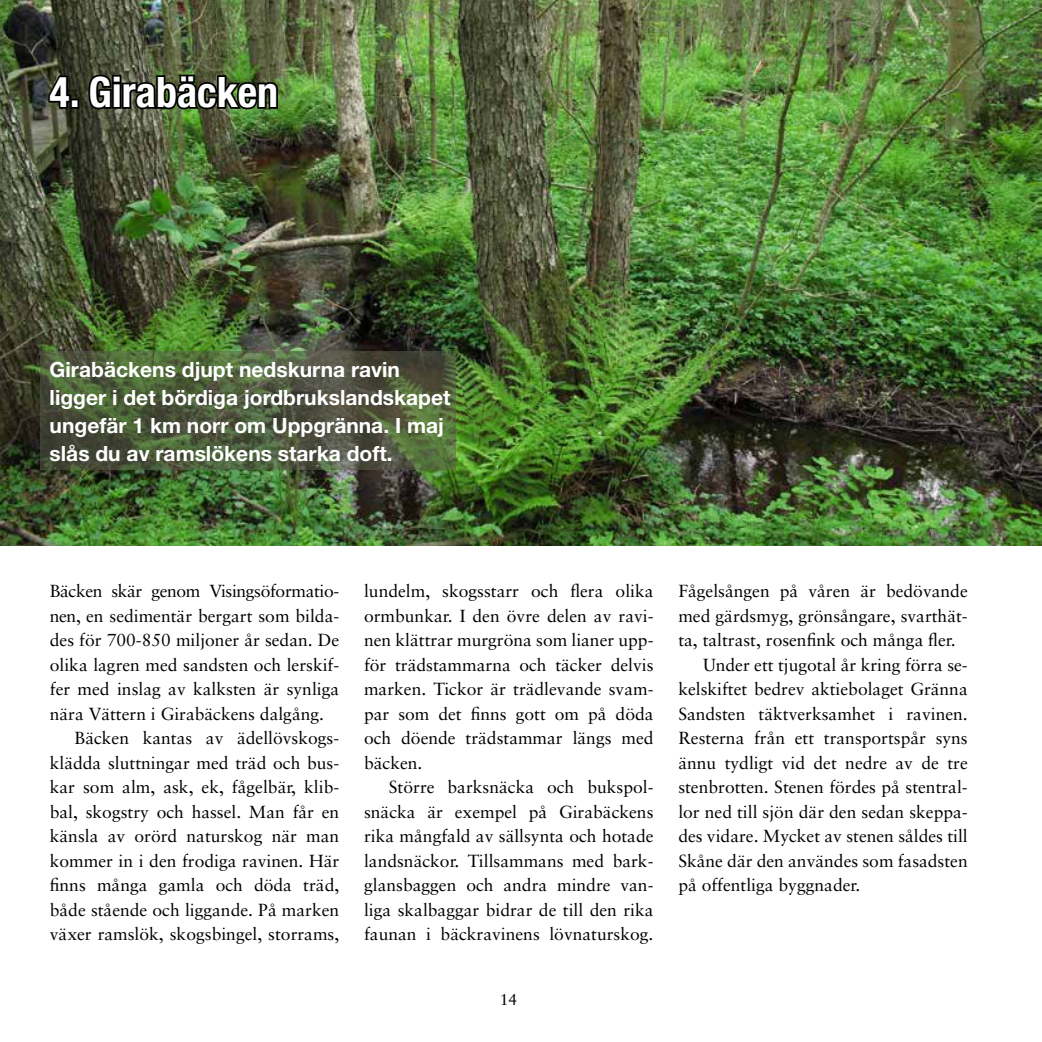
<style>
.page{position:relative;width:1042px;height:1042px;background:#fff}
.page>*{position:absolute;margin:0;border:0;box-sizing:border-box;transform-origin:0 0}
.t1{font:700 condensed 42px "Helvetica Neue";color:#fff}
.t2{font:700 21px/28px "Helvetica Neue";color:#fff}
.t3{font:17.5px/24.5px "Sabon";color:#000;text-align:justify}
.t4{font:17.5px "Sabon";letter-spacing:-.02em;color:#000}
.t5{font:15.75px "Sabon";color:#000}
</style>
<div class="page">
<img style="left:0;top:0;width:1042px;height:546px">
<svg style="left:41px;top:352px;width:415px;height:118px;background:#4e5a3d"></svg>
<hr style="left:1041px;top:0;width:1px;height:313px;background:#e6e2b3">
<svg style="left:47px;top:70px;width:26px;height:41px"></svg>
<div style="left:70px;top:99px;width:9px;height:10px;border:4px solid #000"></div>
<img style="left:87px;top:72px;width:193px;height:39px">
<h1 class="t1" style="left:50px;top:67px;width:230px">4. Girabäcken</h1>
<p class="t2" style="left:50px;top:355px;width:402px">Girabäckens djupt nedskurna ravin ligger i det bördiga jordbrukslandskapet ungefär 1 km norr om Uppgränna. I maj slås du av ramslökens starka doft.</p>
<p class="t4" style="left:50px;top:581px;width:291px">Bäcken skär genom Visingsöformatio-</p>
<p class="t3" style="left:50px;top:603px;width:291px">nen, en sedimentär bergart som bilda-</p>
<p class="t3" style="left:50px;top:628px;width:291px">des för 700-850 miljoner år sedan. De</p>
<p class="t3" style="left:50px;top:652px;width:291px">olika lagren med sandsten och lerskif-</p>
<p class="t3" style="left:50px;top:677px;width:291px">fer med inslag av kalksten är synliga</p>
<p class="t3" style="left:50px;top:701px;width:276px">nära Vättern i Girabäckens dalgång.</p>
<p class="t3" style="left:75px;top:726px;width:266px">Bäcken kantas av ädellövskogs-</p>
<p class="t3" style="left:50px;top:750px;width:291px">klädda sluttningar med träd och bus-</p>
<p class="t3" style="left:50px;top:775px;width:291px">kar som alm, ask, ek, fågelbär, klib-</p>
<p class="t3" style="left:50px;top:799px;width:291px">bal, skogstry och hassel. Man får en</p>
<p class="t3" style="left:50px;top:824px;width:291px">känsla av orörd naturskog när man</p>
<p class="t3" style="left:50px;top:848px;width:291px">kommer in i den frodiga ravinen. Här</p>
<p class="t3" style="left:50px;top:873px;width:291px">finns många gamla och döda träd,</p>
<p class="t3" style="left:50px;top:897px;width:291px">både stående och liggande. På marken</p>
<p class="t3" style="left:50px;top:922px;width:291px">växer ramslök, skogsbingel, storrams,</p>
<p class="t3" style="left:364px;top:579px;width:291px">lundelm, skogsstarr och flera olika ormbunkar. I den övre delen av ravi&shy;nen klättrar murgröna som lianer upp&shy;för trädstammarna och täcker delvis marken. Tickor är trädlevande svam&shy;par som det finns gott om på döda och döende trädstammar längs med bäcken.</p>
<p class="t3" style="left:364px;top:775px;width:291px;text-indent:25px">Större barksnäcka och bukspol&shy;snäcka är exempel på Girabäckens rika mångfald av sällsynta och hotade landsnäckor. Tillsammans med bark&shy;glansbaggen och andra mindre van&shy;liga skalbaggar bidrar de till den rika faunan i bäckravinens lövnaturskog.</p>
<p class="t5" style="left:500px;top:989px;width:19px">14</p>
<p class="t3" style="left:678px;top:579px;width:291px">Fågelsången på våren är bedövande</p>
<p class="t3" style="left:678px;top:603px;width:291px">med gärdsmyg, grönsångare, svarthät-</p>
<p class="t3" style="left:678px;top:628px;width:279px">ta, taltrast, rosenfink och många fler.</p>
<p class="t3" style="left:703px;top:652px;width:266px">Under ett tjugotal år kring förra se-</p>
<p class="t3" style="left:678px;top:677px;width:291px">kelskiftet bedrev aktiebolaget Gränna</p>
<p class="t3" style="left:678px;top:701px;width:291px">Sandsten täktverksamhet i ravinen.</p>
<p class="t3" style="left:678px;top:726px;width:291px">Resterna från ett transportspår syns</p>
<p class="t3" style="left:678px;top:750px;width:291px">ännu tydligt vid det nedre av de tre</p>
<p class="t3" style="left:678px;top:775px;width:291px">stenbrotten. Stenen fördes på stentral-</p>
<p class="t3" style="left:678px;top:799px;width:291px">lor ned till sjön där den sedan skeppa-</p>
<p class="t3" style="left:678px;top:824px;width:291px">des vidare. Mycket av stenen såldes till</p>
<p class="t3" style="left:678px;top:848px;width:291px">Skåne där den användes som fasadsten</p>
<p class="t3" style="left:678px;top:873px;width:183px">på offentliga byggnader.</p>
</div>
